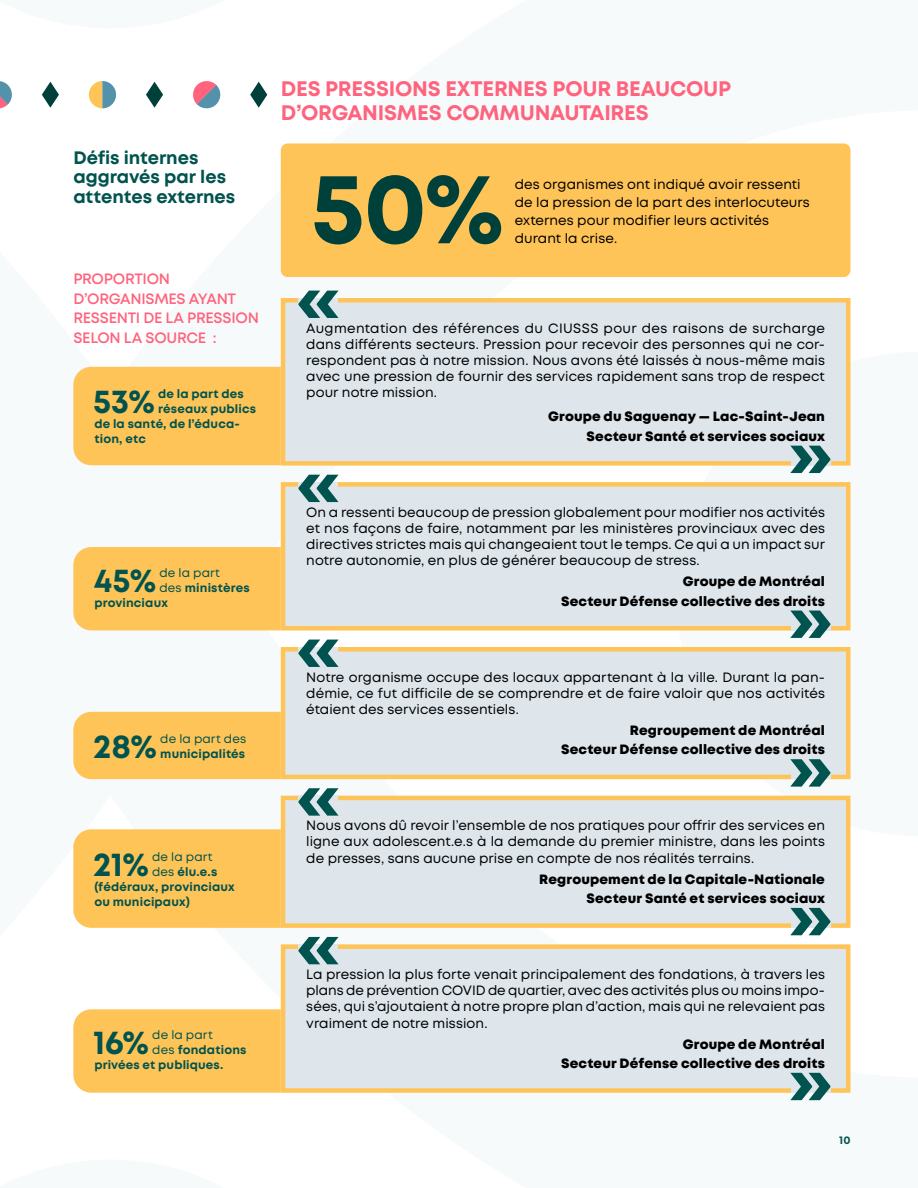
<style>
.page{position:relative;width:918px;height:1188px;background:#fff}
.page>*{position:absolute;margin:0;border:0;box-sizing:border-box;transform-origin:0 0}
.t1{font:700 100.65px "Mont";color:#00403b}
.t2{font:700 33.45px "Mont";letter-spacing:-.01em;color:#00534e}
.t3{font:700 21px/24px "Mont";letter-spacing:-.01em;color:#ff637d}
.t4{font:700 18px/19.5px "Mont";letter-spacing:-.005em;color:#00534e}
.t5{font:600 15px/19.5px "Mont";letter-spacing:-.015em;color:#ff637d}
.t6{font:13.5px/16.2px "Mont";letter-spacing:.005em;color:#000;text-align:justify}
.t7{font:800 13.5px/19.5px "Mont";letter-spacing:.01em;color:#000;text-align:right}
.t8{font:700 12px "Mont";letter-spacing:.015em;color:#00534e}
.t9{font:12px "Mont";letter-spacing:.01em;color:#00534e}
.t10{font:700 11.25px "Mont";color:#00534e}
.s1{font-weight:400}
</style>
<div class="page">
<div style="left:281px;top:143px;width:569px;height:134px;background:#ffc457;border-radius:7px"></div>
<div style="left:283px;top:300px;width:565px;height:163px;background:#dee6ec"></div>
<div style="left:281px;top:298px;width:569px;height:168px;border:4px solid #ffc457"></div>
<svg style="left:298px;top:291px;width:41px;height:27px"></svg>
<svg style="left:790px;top:446px;width:40px;height:27px"></svg>
<div style="left:283px;top:484px;width:565px;height:144px;background:#dee6ec"></div>
<div style="left:281px;top:482px;width:569px;height:149px;border:4px solid #ffc457"></div>
<svg style="left:298px;top:475px;width:41px;height:27px"></svg>
<svg style="left:790px;top:611px;width:40px;height:27px"></svg>
<div style="left:283px;top:649px;width:565px;height:128px;background:#dee6ec"></div>
<div style="left:281px;top:647px;width:569px;height:132px;border:4px solid #ffc457"></div>
<svg style="left:298px;top:640px;width:41px;height:27px"></svg>
<svg style="left:790px;top:759px;width:40px;height:28px"></svg>
<div style="left:283px;top:798px;width:565px;height:128px;background:#dee6ec"></div>
<div style="left:281px;top:796px;width:569px;height:132px;border:4px solid #ffc457"></div>
<svg style="left:298px;top:788px;width:41px;height:28px"></svg>
<svg style="left:790px;top:908px;width:40px;height:27px"></svg>
<div style="left:283px;top:947px;width:565px;height:144px;background:#dee6ec"></div>
<div style="left:281px;top:944px;width:569px;height:149px;border:4px solid #ffc457"></div>
<svg style="left:298px;top:937px;width:41px;height:27px"></svg>
<svg style="left:790px;top:1073px;width:40px;height:27px"></svg>
<svg style="left:0;top:81px;width:12px;height:28px"></svg>
<svg style="left:42px;top:82px;width:17px;height:26px"></svg>
<svg style="left:146px;top:82px;width:17px;height:26px"></svg>
<svg style="left:89px;top:81px;width:27px;height:27px"></svg>
<svg style="left:250px;top:82px;width:17px;height:26px"></svg>
<svg style="left:193px;top:81px;width:28px;height:28px"></svg>
<div style="left:73px;top:367px;width:208px;height:98px;background:#ffc457"></div>
<div style="left:73px;top:547px;width:208px;height:83px;background:#ffc457"></div>
<div style="left:73px;top:712px;width:208px;height:67px;background:#ffc457"></div>
<div style="left:73px;top:829px;width:208px;height:99px;background:#ffc457"></div>
<div style="left:73px;top:1009px;width:208px;height:84px;background:#ffc457"></div>
<h3 class="t4" style="left:73px;top:148px;width:163px">Défis internes aggravés par les attentes externes</h3>
<p class="t5" style="left:73px;top:269px;width:187px">PROPORTION<br>D’ORGANISMES AYANT<br>RESSENTI DE LA PRESSION<br>SELON LA SOURCE :</p>
<h2 class="t2" style="left:93px;top:380px;width:63px">53%</h2>
<p class="t8" style="left:158px;top:386px;width:87px">de la part des</p>
<p class="t8" style="left:158px;top:401px;width:99px">réseaux publics</p>
<p class="t8" style="left:94px;top:416px;width:147px">de la santé, de l’éduca-</p>
<p class="t8" style="left:94px;top:431px;width:53px">tion, etc</p>
<h2 class="t2" style="left:94px;top:558px;width:64px">45%</h2>
<p class="t9" style="left:159px;top:565px;width:62px">de la part</p>
<p class="t8" style="left:159px;top:580px;width:92px"><span class="s1">des</span> ministères</p>
<p class="t8" style="left:94px;top:595px;width:75px">provinciaux</p>
<h3 class="t3" style="left:281px;top:77px;width:452px">DES PRESSIONS EXTERNES POUR BEAUCOUP<br>D’ORGANISMES COMMUNAUTAIRES</h3>
<h1 class="t1" style="left:311px;top:143px;width:195px">50%</h1>
<p class="t6" style="left:515px;top:176px;width:297px;line-height:18px;text-align:left">des organismes ont indiqué avoir ressenti de la pression de la part des interlocuteurs externes pour modifier leurs activités durant la crise.</p>
<p class="t6" style="left:306px;top:320px;width:520px">Augmentation des références du CIUSSS pour des raisons de surcharge dans différents secteurs. Pression pour recevoir des personnes qui ne cor&shy;respondent pas à notre mission. Nous avons été laissés à nous-même mais avec une pression de fournir des services rapidement sans trop de respect pour notre mission.</p>
<p class="t7" style="left:548px;top:407px;width:278px">Groupe du Saguenay — Lac-Saint-Jean<br>Secteur Santé et services sociaux</p>
<p class="t6" style="left:306px;top:504px;width:520px">On a ressenti beaucoup de pression globalement pour modifier nos activités et nos façons de faire, notamment par les ministères provinciaux avec des directives strictes mais qui changeaient tout le temps. Ce qui a un impact sur notre autonomie, en plus de générer beaucoup de stress.</p>
<p class="t7" style="left:561px;top:572px;width:265px">Groupe de Montréal<br>Secteur Défense collective des droits</p>
<h2 class="t2" style="left:93px;top:725px;width:65px">28%</h2>
<p class="t9" style="left:160px;top:731px;width:87px">de la part des</p>
<p class="t8" style="left:160px;top:746px;width:86px">municipalités</p>
<h2 class="t2" style="left:93px;top:842px;width:57px">21%</h2>
<p class="t9" style="left:152px;top:849px;width:62px">de la part</p>
<p class="t8" style="left:152px;top:864px;width:67px"><span class="s1">des</span> élu.e.s</p>
<p class="t8" style="left:94px;top:879px;width:142px">(fédéraux, provinciaux</p>
<p class="t8" style="left:94px;top:894px;width:97px">ou municipaux)</p>
<h2 class="t2" style="left:93px;top:1021px;width:57px">16%</h2>
<p class="t9" style="left:152px;top:1027px;width:62px">de la part</p>
<p class="t8" style="left:152px;top:1042px;width:96px"><span class="s1">des</span> fondations</p>
<p class="t8" style="left:94px;top:1057px;width:131px">privées et publiques.</p>
<p class="t6" style="left:306px;top:669px;width:520px">Notre organisme occupe des locaux appartenant à la ville. Durant la pan&shy;démie, ce fut difficile de se comprendre et de faire valoir que nos activités étaient des services essentiels.</p>
<p class="t7" style="left:561px;top:721px;width:265px">Regroupement de Montréal<br>Secteur Défense collective des droits</p>
<p class="t6" style="left:306px;top:817px;width:520px">Nous avons dû revoir l’ensemble de nos pratiques pour offrir des services en ligne aux adolescent.e.s à la demande du premier ministre, dans les points de presses, sans aucune prise en compte de nos réalités terrains.</p>
<p class="t7" style="left:539px;top:869px;width:287px">Regroupement de la Capitale-Nationale<br>Secteur Santé et services sociaux</p>
<p class="t6" style="left:306px;top:966px;width:520px">La pression la plus forte venait principalement des fondations, à travers les plans de prévention COVID de quartier, avec des activités plus ou moins impo&shy;sées, qui s’ajoutaient à notre propre plan d’action, mais qui ne relevaient pas vraiment de notre mission.</p>
<p class="t7" style="left:561px;top:1034px;width:265px">Groupe de Montréal<br>Secteur Défense collective des droits</p>
<p class="t10" style="left:839px;top:1132px;width:13px">10</p>
</div>
